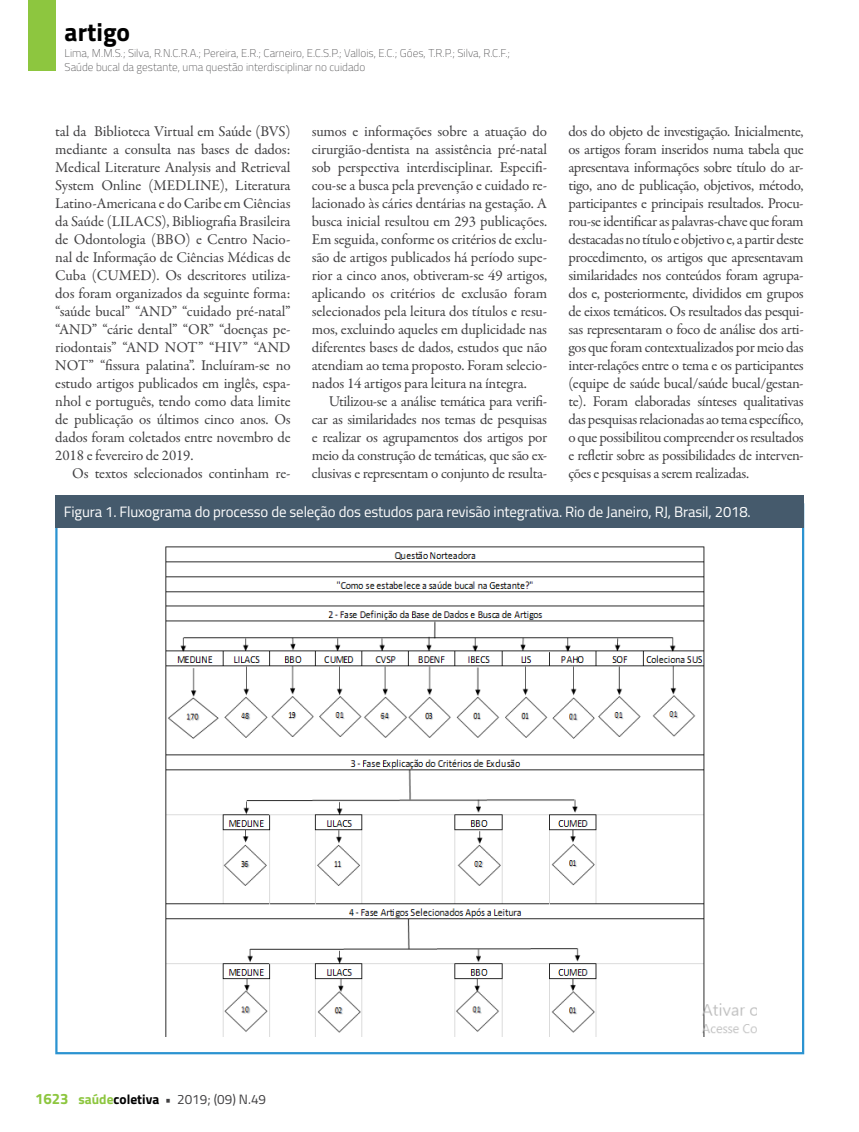
<style>
.page{position:relative;width:859px;height:1132px;background:#fff}
.page>*{position:absolute;margin:0;border:0;box-sizing:border-box;transform-origin:0 0}
.t1{font:700 25.5px "Titillium";color:#000}
.t2{font:15px/18px "Garamond Premr Pro";letter-spacing:-.02em;color:#414042;text-align:justify}
.t3{font:15px "Titillium";letter-spacing:-.01em;color:#fff}
.t4{font:13.5px "Titillium";color:#414042}
.t5{font:100 11.25px/13.5px "Titillium";color:#414042}
.s1{font-weight:700;font-size:15px;color:#8dc63f}
.s2{font-weight:700;color:#8dc63f}
.s3{font-weight:700;color:#000}
.s4{font-weight:700}
</style>
<div class="page">
<div style="left:28px;top:0;width:27px;height:71px;background:#8dc63f"></div>
<div style="left:55px;top:494px;width:749px;height:33px;background:#455a6c"></div>
<img style="left:165px;top:546px;width:592px;height:490px">
<h1 class="t1" style="left:65px;top:13px;width:67px">artigo</h1>
<p class="t5" style="left:65px;top:46px;width:447px">Lima, M.M.S.; Silva, R.N.C.R.A.; Pereira, E.R.; Carneiro, E.C.S.P.; Vallois, E.C.; Góes, T.R.P.; Silva, R.C.F.;<br>Saúde bucal da gestante, uma questão interdisciplinar no cuidado</p>
<p class="t2" style="left:55px;top:122px;width:237px">tal da Biblioteca Virtual em Saúde (BVS) mediante a consulta nas bases de dados:<br>Medical Literature Analysis and Retrieval System Online (MEDLINE), Literatura Latino-Americana e do Caribe em Ciências da Saúde (LILACS), Bibliografia Brasileira de Odontologia (BBO) e Centro Nacio&shy;nal de Informação de Ciências Médicas de Cuba (CUMED). Os descritores utiliza&shy;dos foram organizados da seguinte forma: “saúde bucal” “AND” “cuidado pré-natal” “AND” “cárie dental” “OR” “doenças pe&shy;riodontais” “AND NOT” “HIV” “AND NOT” “fissura palatina”. Incluíram-se no estudo artigos publicados em inglês, espa&shy;nhol e português, tendo como data limite de publicação os últimos cinco anos. Os dados foram coletados entre novembro de 2018 e fevereiro de 2019.</p>
<p class="t2" style="left:72px;top:464px;width:220px">Os textos selecionados continham re-</p>
<p class="t2" style="left:568px;top:122px;width:237px">dos do objeto de investigação. Inicialmente, os artigos foram inseridos numa tabela que apresentava informações sobre título do ar&shy;tigo, ano de publicação, objetivos, método, participantes e principais resultados. Procu&shy;rou-se identificar as palavras-chave que foram destacadas no título e objetivo e, a partir deste procedimento, os artigos que apresentavam similaridades nos conteúdos foram agrupa&shy;dos e, posteriormente, divididos em grupos de eixos temáticos. Os resultados das pesqui&shy;sas representaram o foco de análise dos arti&shy;gos que foram contextualizados por meio das inter-relações entre o tema e os participantes (equipe de saúde bucal/saúde bucal/gestan&shy;te). Foram elaboradas sínteses qualitativas das pesquisas relacionadas ao tema específico, o que possibilitou compreender os resultados e refletir sobre as possibilidades de interven&shy;ções e pesquisas a serem realizadas.</p>
<p class="t3" style="left:64px;top:501px;width:688px">Figura 1. Fluxograma do processo de seleção dos estudos para revisão integrativa. Rio de Janeiro, RJ, Brasil, 2018.</p>
<p class="t2" style="left:312px;top:122px;width:237px">sumos e informações sobre a atuação do cirurgião-dentista na assistência pré-natal sob perspectiva interdisciplinar. Especifi&shy;cou-se a busca pela prevenção e cuidado re&shy;lacionado às cáries dentárias na gestação. A busca inicial resultou em 293 publicações.<br>Em seguida, conforme os critérios de exclu&shy;são de artigos publicados há período supe&shy;rior a cinco anos, obtiveram-se 49 artigos, aplicando os critérios de exclusão foram selecionados pela leitura dos títulos e resu&shy;mos, excluindo aqueles em duplicidade nas diferentes bases de dados, estudos que não atendiam ao tema proposto. Foram selecio&shy;nados 14 artigos para leitura na íntegra.</p>
<p class="t2" style="left:312px;top:392px;width:237px;text-indent:17px">Utilizou-se a análise temática para verifi&shy;car as similaridades nos temas de pesquisas e realizar os agrupamentos dos artigos por meio da construção de temáticas, que são ex&shy;clusivas e representam o conjunto de resulta-</p>
<p class="t4" style="left:35px;top:1089px;width:233px"><span class="s1">1623</span> <span class="s2">saúde</span><span class="s3">coletiva</span> <span class="s4">•</span> 2019; (09) N.49</p>
</div>
